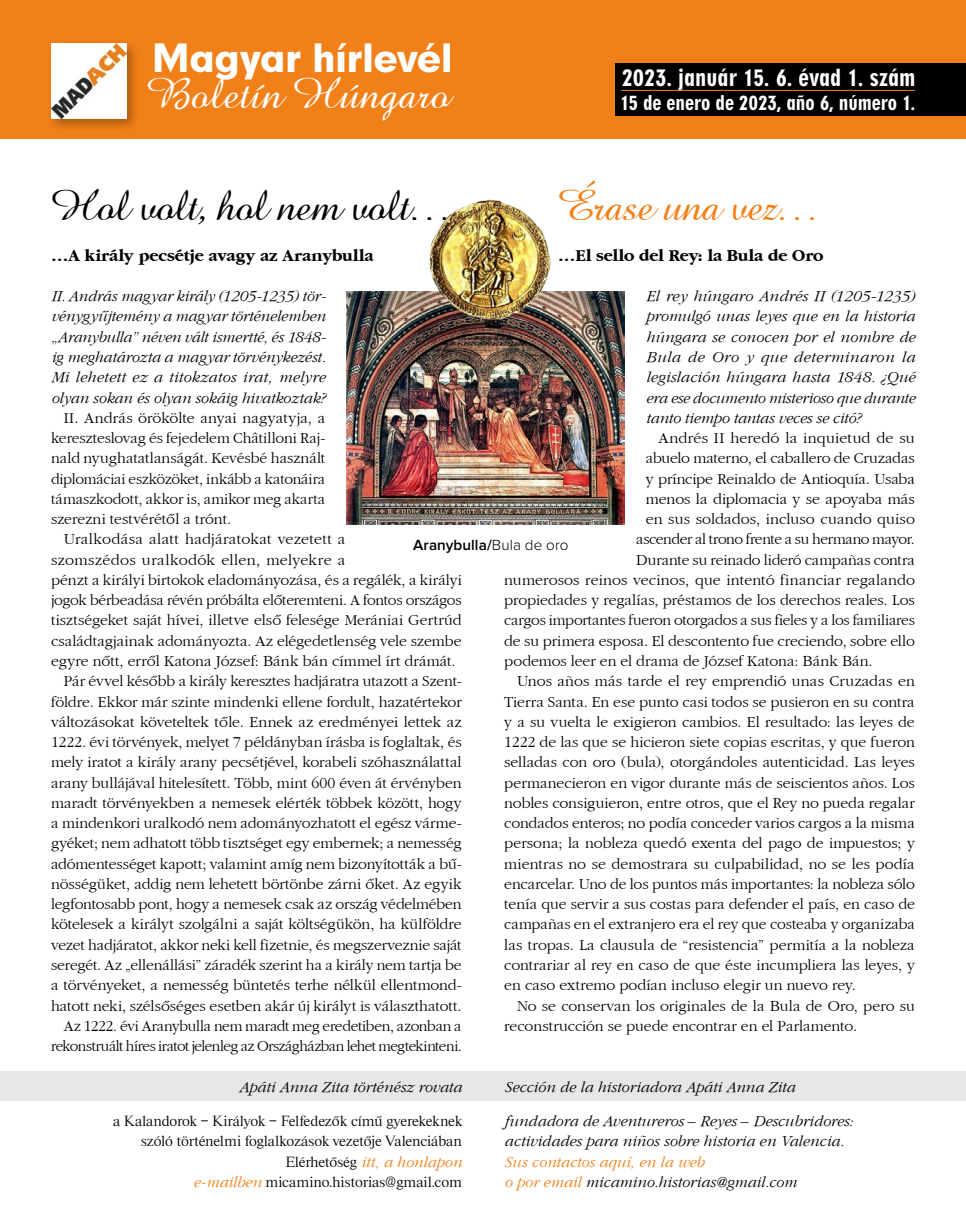
<style>
.page{position:relative;width:966px;height:1217px;background:#fff}
.page>*{position:absolute;margin:0;border:0;box-sizing:border-box;transform-origin:0 0}
.t1{font:45px "Amazone HU Normal";letter-spacing:-.015em;color:#000}
.t2{font:45px "Amazone HU Normal";color:#fff}
.t3{font:45px "Amazone HU Normal";letter-spacing:-.015em;color:#f18019}
.t4{font:900 37.35px "OT Geometric 706";letter-spacing:-.02em;color:#fff}
.t5{font:900 condensed 22.65px "OT Geometric 706";color:#fff}
.t6{font:900 condensed 19.5px "OT Geometric 706";letter-spacing:-.005em;color:#fff}
.t7{font:700 17.25px "H Garamond";color:#000}
.t8{font:15.75px/20.2px "H Garamond";letter-spacing:-.005em;color:#000;text-align:justify}
.t9{font:italic 15.75px/20.2px "H Garamond";color:#000;text-align:justify}
.t10{font:italic 15.75px/20.2px "H Garamond";color:#f18019}
.t11{font:15.75px "H Garamond";letter-spacing:.02em;color:#000}
.t12{font:15.75px "H Garamond";letter-spacing:-.03em;color:#000;scale:.96 1}
.t13{font:15.75px "H Garamond";letter-spacing:-.025em;color:#000}
.t14{font:600 15.15px "Proxima Nova";letter-spacing:.005em;color:#000}
.t15{font:14.25px/20.2px "Riccione Serial Light Regular";letter-spacing:.015em;color:#000;text-align:right}
.s1{font-family:"Riccione Serial Light Regular";font-style:normal;font-size:14.25px;color:#000}
.s2{font-family:"H Garamond";font-style:italic;font-size:15.75px;color:#f18019}
.s3{font-weight:300}
.s4{color:#000}
</style>
<div class="page">
<div style="left:0;top:0;width:965px;height:139px;background:#f18019"></div>
<div style="left:46px;top:39px;width:94px;height:93px;background:#000;opacity:.3"></div>
<img style="left:51px;top:44px;width:75px;height:75px">
<div style="left:614px;top:63px;width:351px;height:52px;background:#000"></div>
<hr style="left:621px;top:90px;width:293px;height:1px;background:#f18019">
<div style="left:0;top:1070px;width:965px;height:30px;background:#e7e7e7"></div>
<img style="left:346px;top:291px;width:278px;height:233px">
<img style="left:389px;top:199px;width:203px;height:123px">
<h2 class="t4" style="left:152px;top:32px;width:302px">Magyar hírlevél</h2>
<h1 class="t2" style="left:145px;top:68px;width:306px">Boletín Húngaro</h1>
<h3 class="t5" style="left:621px;top:63px;width:295px">2023. január 15. 6. évad 1. szám</h3>
<p class="t6" style="left:620px;top:91px;width:297px">15 de enero de 2023, año 6, número 1.</p>
<h1 class="t1" style="left:51px;top:180px;width:403px">Hol volt, hol nem volt…</h1>
<h1 class="t3" style="left:557px;top:180px;width:265px">Érase una vez…</h1>
<p class="t7" style="left:51px;top:245px;width:324px">…A király pecsétje avagy az Aranybulla</p>
<p class="t9" style="left:51px;top:286px;width:276px">II. András magyar király (1205-1235) tör&shy;vénygyűjtemény a magyar történelemben „Aranybulla” néven vált ismertté, és 1848- ig meghatározta a magyar törvénykezést.<br>Mi lehetett ez a titokzatos irat, melyre olyan sokan és olyan sokáig hivatkoztak?</p>
<p class="t8" style="left:51px;top:408px;width:276px;text-indent:13px">II. András örökölte anyai nagyatyja, a kereszteslovag és fejedelem Châtilloni Raj&shy;nald nyughatatlanságát. Kevésbé használt diplomáciai eszközöket, inkább a katonáira támaszkodott, akkor is, amikor meg akarta szerezni testvérétől a trónt.</p>
<p class="t11" style="left:64px;top:530px;width:283px">Uralkodása alatt hadjáratokat vezetett a</p>
<p class="t11" style="left:51px;top:551px;width:296px">szomszédos uralkodók ellen, melyekre a</p>
<p class="t8" style="left:51px;top:570px;width:412px">pénzt a királyi birtokok eladományozása, és a regálék, a királyi</p>
<p class="t8" style="left:51px;top:590px;width:412px">jogok bérbeadása révén próbálta előteremteni. A fontos országos</p>
<p class="t8" style="left:51px;top:610px;width:412px">tisztségeket saját hívei, illetve első felesége Merániai Gertrúd</p>
<p class="t8" style="left:51px;top:630px;width:412px">családtagjainak adományozta. Az elégedetlenség vele szembe</p>
<p class="t8" style="left:51px;top:651px;width:406px">egyre nőtt, erről Katona József: Bánk bán címmel írt drámát.</p>
<p class="t8" style="left:64px;top:671px;width:399px">Pár évvel később a király keresztes hadjáratra utazott a Szent-</p>
<p class="t8" style="left:51px;top:691px;width:412px">földre. Ekkor már szinte mindenki ellene fordult, hazatértekor</p>
<p class="t8" style="left:51px;top:711px;width:412px">változásokat követeltek tőle. Ennek az eredményei lettek az</p>
<p class="t8" style="left:51px;top:732px;width:412px">1222. évi törvények, melyet 7 példányban írásba is foglaltak, és</p>
<p class="t8" style="left:51px;top:752px;width:412px">mely iratot a király arany pecsétjével, korabeli szóhasználattal</p>
<p class="t8" style="left:51px;top:772px;width:412px">arany bullájával hitelesített. Több, mint 600 éven át érvényben</p>
<p class="t8" style="left:51px;top:792px;width:412px">maradt törvényekben a nemesek elérték többek között, hogy</p>
<p class="t8" style="left:51px;top:813px;width:412px">a mindenkori uralkodó nem adományozhatott el egész várme-</p>
<p class="t8" style="left:51px;top:833px;width:412px">gyéket; nem adhatott több tisztséget egy embernek; a nemesség</p>
<p class="t8" style="left:51px;top:853px;width:412px">adómentességet kapott; valamint amíg nem bizonyították a bű-</p>
<p class="t8" style="left:51px;top:873px;width:412px">nösségüket, addig nem lehetett börtönbe zárni őket. Az egyik</p>
<p class="t8" style="left:51px;top:894px;width:412px">legfontosabb pont, hogy a nemesek csak az ország védelmében</p>
<p class="t8" style="left:51px;top:914px;width:412px">kötelesek a királyt szolgálni a saját költségükön, ha külföldre</p>
<p class="t8" style="left:51px;top:934px;width:412px">vezet hadjáratot, akkor neki kell fizetnie, és megszerveznie saját</p>
<p class="t8" style="left:51px;top:954px;width:412px">seregét. Az „ellenállási” záradék szerint ha a király nem tartja be</p>
<p class="t8" style="left:51px;top:975px;width:412px">a törvényeket, a nemesség büntetés terhe nélkül ellentmond-</p>
<p class="t8" style="left:51px;top:995px;width:412px">hatott neki, szélsőséges esetben akár új királyt is választhatott.</p>
<p class="t8" style="left:64px;top:1015px;width:399px">Az 1222. évi Aranybulla nem maradt meg eredetiben, azonban a</p>
<p class="t12" style="left:51px;top:1037px;width:429px">rekonstruált híres iratot jelenleg az Országházban lehet megtekinteni.</p>
<p class="t9" style="left:239px;top:1076px;width:224px">Apáti Anna Zita történész rovata</p>
<p class="t15" style="left:113px;top:1110px;width:350px">a Kalandorok – Királyok – Felfedezők című gyerekeknek szóló történelmi foglalkozások vezetője Valenciában</p>
<p class="t10" style="left:286px;top:1151px;width:177px"><span class="s1">Elérhetőség</span> itt, a honlapon</p>
<p class="t15" style="left:193px;top:1171px;width:270px"><span class="s2">e-mailben</span> micamino.historias@gmail.com</p>
<p class="t7" style="left:558px;top:245px;width:267px">…El sello del Rey: la Bula de Oro</p>
<p class="t9" style="left:645px;top:286px;width:270px">El rey húngaro Andrés II (1205-1235) promulgó unas leyes que en la historia húngara se conocen por el nombre de Bula de Oro y que determinaron la legislación húngara hasta 1848. ¿Qué era ese documento misterioso que durante tanto tiempo tantas veces se citó?</p>
<p class="t8" style="left:658px;top:428px;width:258px">Andrés II heredó la inquietud de su</p>
<p class="t8" style="left:645px;top:448px;width:270px">abuelo materno, el caballero de Cruzadas</p>
<p class="t8" style="left:645px;top:468px;width:270px">y príncipe Reinaldo de Antioquía. Usaba</p>
<p class="t8" style="left:645px;top:489px;width:270px">menos la diplomacia y se apoyaba más</p>
<p class="t8" style="left:645px;top:509px;width:270px">en sus soldados, incluso cuando quiso</p>
<p class="t13" style="left:636px;top:530px;width:280px">ascender al trono frente a su hermano mayor.</p>
<p class="t8" style="left:636px;top:549px;width:280px">Durante su reinado lideró campañas contra</p>
<p class="t8" style="left:504px;top:570px;width:412px">numerosos reinos vecinos, que intentó financiar regalando</p>
<p class="t8" style="left:504px;top:590px;width:412px">propiedades y regalías, préstamos de los derechos reales. Los</p>
<p class="t8" style="left:504px;top:610px;width:412px">cargos importantes fueron otorgados a sus fieles y a los familiares</p>
<p class="t8" style="left:504px;top:630px;width:412px">de su primera esposa. El descontento fue creciendo, sobre ello</p>
<p class="t8" style="left:504px;top:651px;width:370px">podemos leer en el drama de József Katona: Bánk Bán.</p>
<p class="t8" style="left:517px;top:671px;width:399px">Unos años más tarde el rey emprendió unas Cruzadas en</p>
<p class="t8" style="left:504px;top:691px;width:412px">Tierra Santa. En ese punto casi todos se pusieron en su contra</p>
<p class="t8" style="left:504px;top:711px;width:412px">y a su vuelta le exigieron cambios. El resultado: las leyes de</p>
<p class="t8" style="left:504px;top:732px;width:412px">1222 de las que se hicieron siete copias escritas, y que fueron</p>
<p class="t8" style="left:504px;top:752px;width:412px">selladas con oro (bula), otorgándoles autenticidad. Las leyes</p>
<p class="t8" style="left:504px;top:772px;width:412px">permanecieron en vigor durante más de seiscientos años. Los</p>
<p class="t8" style="left:504px;top:792px;width:412px">nobles consiguieron, entre otros, que el Rey no pueda regalar</p>
<p class="t8" style="left:504px;top:813px;width:412px">condados enteros; no podía conceder varios cargos a la misma</p>
<p class="t8" style="left:504px;top:833px;width:412px">persona; la nobleza quedó exenta del pago de impuestos; y</p>
<p class="t8" style="left:504px;top:853px;width:412px">mientras no se demostrara su culpabilidad, no se les podía</p>
<p class="t8" style="left:504px;top:873px;width:412px">encarcelar. Uno de los puntos más importantes: la nobleza sólo</p>
<p class="t8" style="left:504px;top:894px;width:412px">tenía que servir a sus costas para defender el país, en caso de</p>
<p class="t8" style="left:504px;top:914px;width:412px">campañas en el extranjero era el rey que costeaba y organizaba</p>
<p class="t8" style="left:504px;top:934px;width:412px">las tropas. La clausula de “resistencia” permitía a la nobleza</p>
<p class="t8" style="left:504px;top:954px;width:412px">contrariar al rey en caso de que éste incumpliera las leyes, y</p>
<p class="t8" style="left:504px;top:975px;width:353px">en caso extremo podían incluso elegir un nuevo rey.</p>
<p class="t8" style="left:517px;top:995px;width:399px">No se conservan los originales de la Bula de Oro, pero su</p>
<p class="t8" style="left:504px;top:1015px;width:354px">reconstrucción se puede encontrar en el Parlamento.</p>
<p class="t14" style="left:413px;top:536px;width:157px">Aranybulla/<span class="s3">Bula de oro</span></p>
<p class="t9" style="left:504px;top:1069px;width:350px;line-height:34.5px">Sección de la historiadora Apáti Anna Zita fundadora de Aventureros – Reyes – Descubridores:</p>
<p class="t9" style="left:504px;top:1131px;width:341px">actividades para niños sobre historia en Valencia.</p>
<p class="t10" style="left:504px;top:1151px;width:294px">Sus contactos aquí, en la web<br>o por email <span class="s4">micamino.historias@gmail.com</span></p>
</div>
